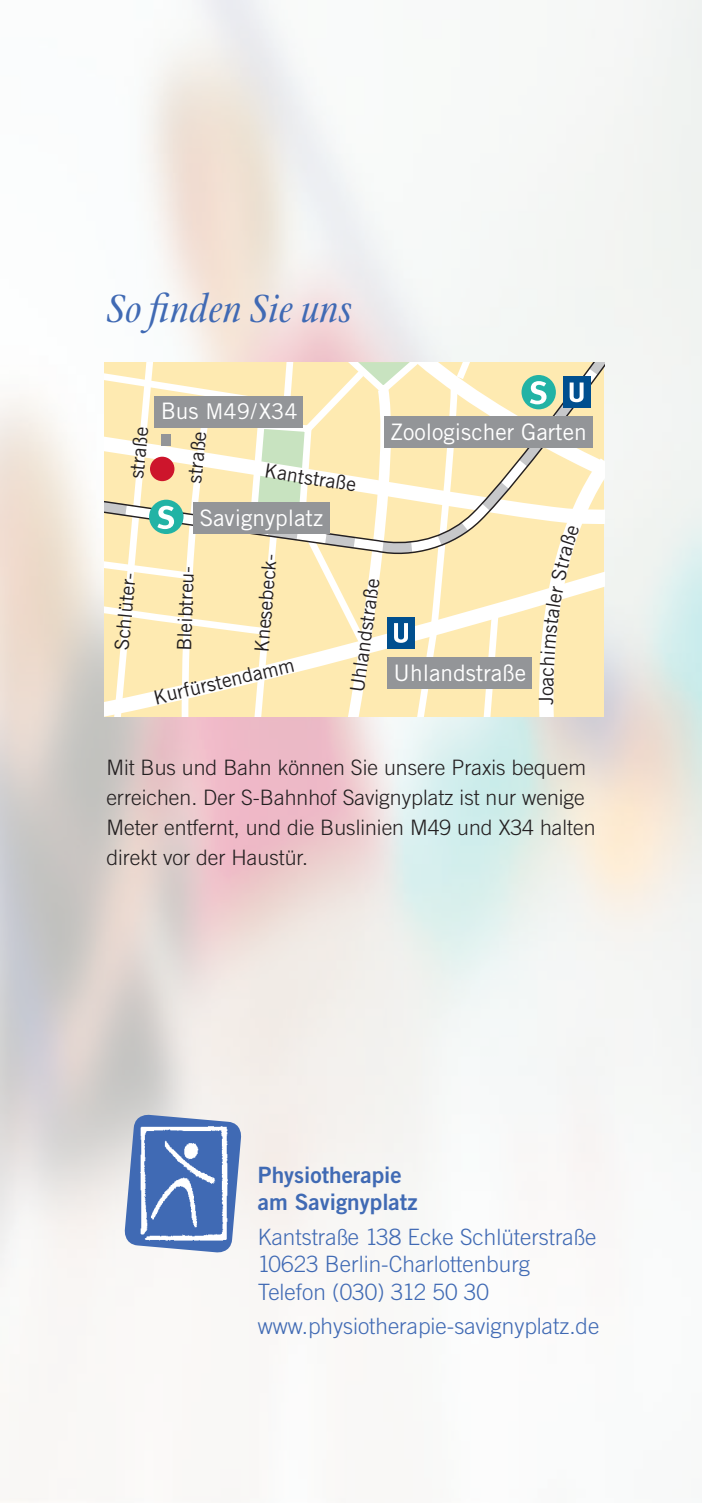
<style>
.page{position:relative;width:702px;height:1503px;background:#fff}
.page>*{position:absolute;margin:0;border:0;box-sizing:border-box;transform-origin:0 0}
.t1{font:italic 42.5px "Stone Print";color:#406ab4}
.t2{font:22.75px "Trade Gothic";color:#fff}
.t3{font:300 22.5px/27.5px "Trade Gothic";color:#406ab4}
.t4{font:22.5px/27.5px "Trade Gothic Bold Two";color:#406ab4}
.t5{font:21.75px "Trade Gothic";color:#fff}
.t6{font:300 21.25px/30px "Trade Gothic";color:#231f20}
.t7{font:19.75px "Trade Gothic";color:#231f20}
.s1{font-size:22.75px}
</style>
<div class="page">
<img style="left:0;top:0;width:702px;height:1501px">
<svg style="left:124px;top:1113px;width:118px;height:140px"></svg>
<img style="left:137px;top:1125px;width:93px;height:117px">
<svg style="left:105px;top:362px;width:499px;height:354px"></svg>
<h1 class="t1" style="left:106px;top:284px;width:247px">So finden Sie uns</h1>
<p class="t7" style="left:124px;top:477px;width:54px;rotate:-84deg">straße</p>
<p class="t5" style="left:161px;top:398px;width:138px"><span class="s1">Bus</span> M49/X34</p>
<p class="t7" style="left:182px;top:482px;width:54px;rotate:-84deg">straße</p>
<p class="t7" style="left:266px;top:458px;width:94px;rotate:9deg">Kantstraße</p>
<p class="t2" style="left:199px;top:504px;width:125px">Savignyplatz</p>
<p class="t7" style="left:109px;top:649px;width:83px;rotate:-84deg">Schlüter-</p>
<p class="t7" style="left:172px;top:650px;width:90px;rotate:-88deg">Bleibtreu-</p>
<p class="t7" style="left:249px;top:651px;width:104px;rotate:-85deg">Knesebeck-</p>
<p class="t7" style="left:151px;top:686px;width:146px;rotate:-14deg">Kurfürstendamm</p>
<p class="t7" style="left:345px;top:690px;width:116px;rotate:-82deg">Uhlandstraße</p>
<p class="t2" style="left:390px;top:418px;width:198px">Zoologischer Garten</p>
<p class="t2" style="left:393px;top:659px;width:134px">Uhlandstraße</p>
<p class="t7" style="left:534px;top:705px;width:10px;rotate:-90deg">J</p>
<p class="t6" style="left:106px;top:752px;width:490px">Mit Bus und Bahn können Sie unsere Praxis bequem erreichen. Der S-Bahnhof Savignyplatz ist nur wenige Meter entfernt, und die Buslinien M49 und X34 halten direkt vor der Haustür.</p>
<p class="t4" style="left:258px;top:1160px;width:161px">Physiotherapie am Savignyplatz</p>
<p class="t3" style="left:258px;top:1222px;width:340px">Kantstraße 138 Ecke Schlüterstraße<br>10623 Berlin-Charlottenburg<br>Telefon (030) 312 50 30</p>
<p class="t3" style="left:258px;top:1312px;width:343px">www.physiotherapie-savignyplatz.de</p>
</div>
